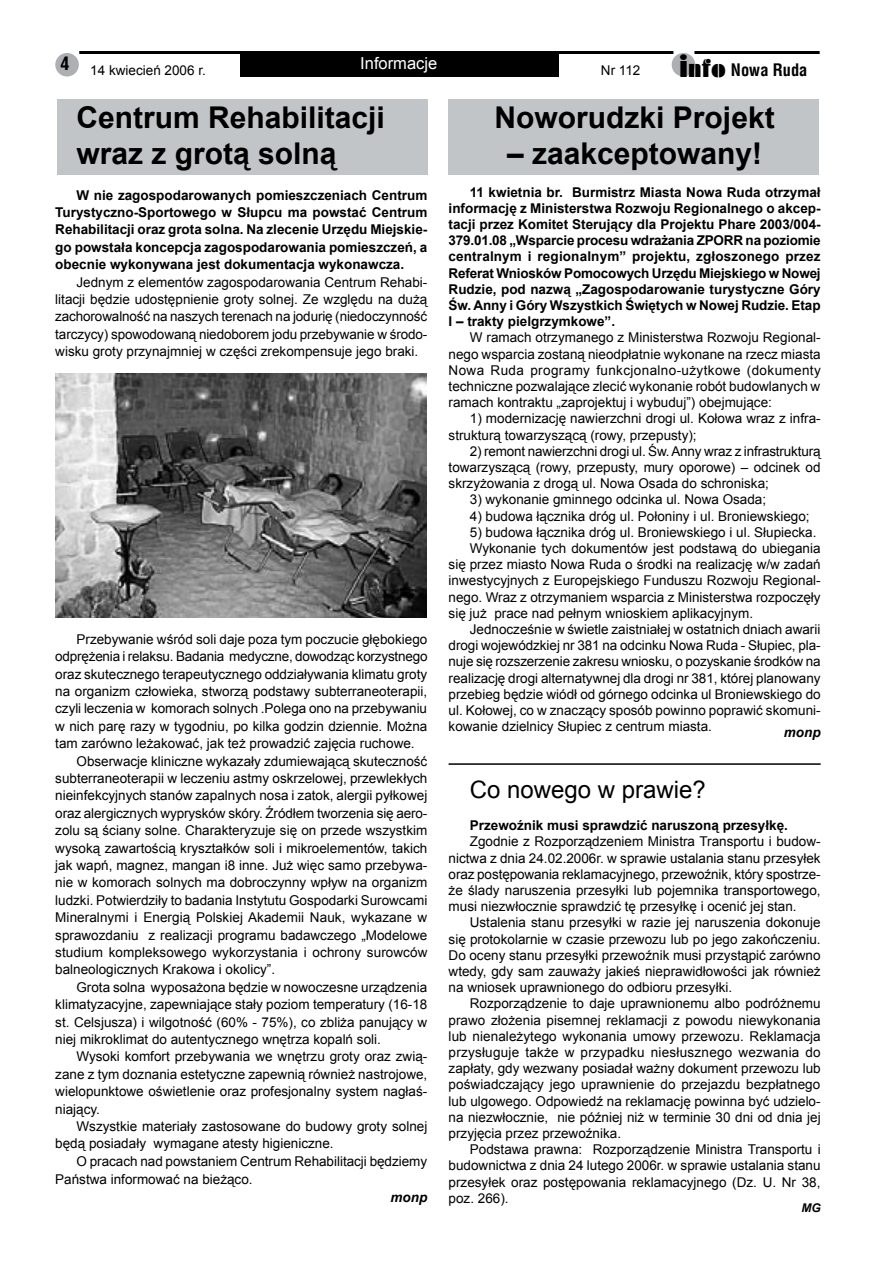
<style>
.page{position:relative;width:893px;height:1263px;background:#fff}
.page>*{position:absolute;margin:0;border:0;box-sizing:border-box;transform-origin:0 0}
.t1{font:700 30px/36px "Arial";color:#000}
.t2{font:24px "Arial";color:#000}
.t3{font:700 16.5px "Switzerland Condensed";color:#000}
.t4{font:16.5px "Arial";color:#fff}
.t5{font:13.5px/16.2px "Arial";color:#000;text-align:justify}
.t6{font:700 13.5px/16.2px "Arial";color:#000;text-align:justify}
.t7{font:italic 700 13.5px "Arial";color:#000}
.t8{font:italic 700 12px "Arial";color:#000}
.s1{font-family:"Fujiyama";font-weight:900;font-size:33px}
.s2{font-family:"Fujiyama";font-weight:900;font-size:27px}
</style>
<div class="page">
<div style="left:240px;top:51px;width:318px;height:25px;background:#000"></div>
<div style="left:55px;top:53px;width:24px;height:23px;background:#adafb2;border-radius:50%"></div>
<div style="left:672px;top:53px;width:23px;height:23px;background:#adafb2;border-radius:50%"></div>
<hr style="left:79px;top:51px;width:594px;height:3px;background:#000">
<hr style="left:694px;top:51px;width:126px;height:3px;background:#000">
<div style="left:449px;top:99px;width:370px;height:76px;background:#c2c5c7"></div>
<div style="left:57px;top:99px;width:370px;height:76px;background:#c2c5c7"></div>
<img style="left:55px;top:373px;width:372px;height:245px">
<hr style="left:449px;top:763px;width:372px;height:2px;background:#000">
<p class="t5" style="left:90px;top:62px;width:117px">14 kwiecień 2006 r.</p>
<p class="t5" style="left:601px;top:63px;width:41px">Nr 112</p>
<p class="t3" style="left:679px;top:60px;width:130px"><span class="s1">i</span><span class="s2">nfo</span> Nowa Ruda</p>
<p class="t4" style="left:360px;top:52px;width:79px">Informacje</p>
<h1 class="t1" style="left:76px;top:101px;width:310px">Centrum Rehabilitacji wraz z grotą solną</h1>
<p class="t6" style="left:55px;top:187px;width:374px;line-height:17.4px;text-indent:21px">W nie zagospodarowanych pomieszczeniach Centrum Turystyczno-Sportowego w Słupcu ma powstać Centrum Rehabilitacji oraz grota solna. Na zlecenie Urzędu Miejskie&shy;go powstała koncepcja zagospodarowania pomieszczeń, a obecnie wykonywana jest dokumentacja wykonawcza.</p>
<p class="t5" style="left:55px;top:273px;width:374px;line-height:17.4px;text-indent:21px">Jednym z elementów zagospodarowania Centrum Rehabi&shy;litacji będzie udostępnienie groty solnej. Ze względu na dużą zachorowalność na naszych terenach na jodurię (niedoczynność tarczycy) spowodowaną niedoborem jodu przebywanie w środo&shy;wisku groty przynajmniej w części zrekompensuje jego braki.</p>
<p class="t5" style="left:76px;top:631px;width:352px">Przebywanie wśród soli daje poza tym poczucie głębokiego</p>
<p class="t5" style="left:55px;top:648px;width:374px">odprężenia i relaksu. Badania medyczne, dowodząc korzystnego</p>
<p class="t5" style="left:55px;top:666px;width:373px">oraz skutecznego terapeutycznego oddziaływania klimatu groty</p>
<p class="t5" style="left:55px;top:683px;width:374px">na organizm człowieka, stworzą podstawy subterraneoterapii,</p>
<p class="t5" style="left:55px;top:701px;width:373px">czyli leczenia w komorach solnych .Polega ono na przebywaniu</p>
<p class="t5" style="left:55px;top:718px;width:374px">w nich parę razy w tygodniu, po kilka godzin dziennie. Można</p>
<p class="t5" style="left:55px;top:735px;width:361px">tam zarówno leżakować, jak też prowadzić zajęcia ruchowe.</p>
<p class="t5" style="left:76px;top:753px;width:352px">Obserwacje kliniczne wykazały zdumiewającą skuteczność</p>
<p class="t5" style="left:55px;top:770px;width:374px">subterraneoterapii w leczeniu astmy oskrzelowej, przewlekłych</p>
<p class="t5" style="left:55px;top:788px;width:374px">nieinfekcyjnych stanów zapalnych nosa i zatok, alergii pyłkowej</p>
<p class="t5" style="left:55px;top:805px;width:374px">oraz alergicznych wyprysków skóry. Źródłem tworzenia się aero-</p>
<p class="t5" style="left:55px;top:822px;width:374px">zolu są ściany solne. Charakteryzuje się on przede wszystkim</p>
<p class="t5" style="left:55px;top:840px;width:374px">wysoką zawartością kryształków soli i mikroelementów, takich</p>
<p class="t5" style="left:55px;top:857px;width:374px">jak wapń, magnez, mangan i8 inne. Już więc samo przebywa-</p>
<p class="t5" style="left:55px;top:875px;width:374px">nie w komorach solnych ma dobroczynny wpływ na organizm</p>
<p class="t5" style="left:55px;top:892px;width:374px">ludzki. Potwierdziły to badania Instytutu Gospodarki Surowcami</p>
<p class="t5" style="left:55px;top:909px;width:374px">Mineralnymi i Energią Polskiej Akademii Nauk, wykazane w</p>
<p class="t5" style="left:55px;top:927px;width:374px">sprawozdaniu z realizacji programu badawczego „Modelowe</p>
<p class="t5" style="left:55px;top:944px;width:374px">studium kompleksowego wykorzystania i ochrony surowców</p>
<p class="t5" style="left:55px;top:962px;width:221px">balneologicznych Krakowa i okolicy”.</p>
<p class="t5" style="left:76px;top:979px;width:352px">Grota solna wyposażona będzie w nowoczesne urządzenia</p>
<p class="t5" style="left:55px;top:996px;width:374px">klimatyzacyjne, zapewniające stały poziom temperatury (16-18</p>
<p class="t5" style="left:55px;top:1014px;width:374px">st. Celsjusza) i wilgotność (60% - 75%), co zbliża panujący w</p>
<p class="t5" style="left:55px;top:1031px;width:327px">niej mikroklimat do autentycznego wnętrza kopalń soli.</p>
<p class="t5" style="left:76px;top:1049px;width:352px">Wysoki komfort przebywania we wnętrzu groty oraz zwią-</p>
<p class="t5" style="left:55px;top:1066px;width:374px">zane z tym doznania estetyczne zapewnią również nastrojowe,</p>
<p class="t5" style="left:55px;top:1083px;width:374px">wielopunktowe oświetlenie oraz profesjonalny system nagłaś-</p>
<p class="t5" style="left:55px;top:1101px;width:46px">niający.</p>
<p class="t5" style="left:76px;top:1118px;width:352px">Wszystkie materiały zastosowane do budowy groty solnej</p>
<p class="t5" style="left:55px;top:1136px;width:280px">będą posiadały wymagane atesty higieniczne.</p>
<p class="t5" style="left:76px;top:1153px;width:352px">O pracach nad powstaniem Centrum Rehabilitacji będziemy</p>
<p class="t5" style="left:55px;top:1171px;width:199px">Państwa informować na bieżąco.</p>
<p class="t7" style="left:391px;top:1188px;width:38px">monp</p>
<h1 class="t1" style="left:495px;top:101px;width:282px">Noworudzki Projekt</h1>
<h1 class="t1" style="left:507px;top:137px;width:257px">– zaakceptowany!</h1>
<p class="t6" style="left:449px;top:184px;width:374px;text-indent:21px">11 kwietnia br. Burmistrz Miasta Nowa Ruda otrzymał informację z Ministerstwa Rozwoju Regionalnego o akcep&shy;tacji przez Komitet Sterujący dla Projektu Phare 2003/004- 379.01.08 „Wsparcie procesu wdrażania ZPORR na poziomie centralnym i regionalnym” projektu, zgłoszonego przez Referat Wniosków Pomocowych Urzędu Miejskiego w Nowej Rudzie, pod nazwą „Zagospodarowanie turystyczne Góry Św. Anny i Góry Wszystkich Świętych w Nowej Rudzie. Etap I – trakty pielgrzymkowe”.</p>
<p class="t5" style="left:449px;top:330px;width:374px;text-indent:21px">W ramach otrzymanego z Ministerstwa Rozwoju Regional&shy;nego wsparcia zostaną nieodpłatnie wykonane na rzecz miasta Nowa Ruda programy funkcjonalno-użytkowe (dokumenty techniczne pozwalające zlecić wykonanie robót budowlanych w ramach kontraktu „zaprojektuj i wybuduj”) obejmujące:</p>
<p class="t5" style="left:449px;top:411px;width:374px;text-indent:21px">1) modernizację nawierzchni drogi ul. Kołowa wraz z infra&shy;strukturą towarzyszącą (rowy, przepusty);</p>
<p class="t5" style="left:449px;top:443px;width:374px;text-indent:21px">2) remont nawierzchni drogi ul. Św. Anny wraz z infrastrukturą towarzyszącą (rowy, przepusty, mury oporowe) – odcinek od skrzyżowania z drogą ul. Nowa Osada do schroniska;</p>
<p class="t5" style="left:470px;top:492px;width:298px">3) wykonanie gminnego odcinka ul. Nowa Osada;</p>
<p class="t5" style="left:470px;top:508px;width:341px">4) budowa łącznika dróg ul. Połoniny i ul. Broniewskiego;</p>
<p class="t5" style="left:470px;top:524px;width:348px">5) budowa łącznika dróg ul. Broniewskiego i ul. Słupiecka.</p>
<p class="t5" style="left:470px;top:540px;width:352px">Wykonanie tych dokumentów jest podstawą do ubiegania</p>
<p class="t5" style="left:449px;top:556px;width:374px">się przez miasto Nowa Ruda o środki na realizację w/w zadań</p>
<p class="t5" style="left:449px;top:573px;width:374px">inwestycyjnych z Europejskiego Funduszu Rozwoju Regional-</p>
<p class="t5" style="left:449px;top:589px;width:374px">nego. Wraz z otrzymaniem wsparcia z Ministerstwa rozpoczęły</p>
<p class="t5" style="left:449px;top:605px;width:306px">się już prace nad pełnym wnioskiem aplikacyjnym.</p>
<p class="t5" style="left:470px;top:621px;width:352px">Jednocześnie w świetle zaistniałej w ostatnich dniach awarii</p>
<p class="t5" style="left:449px;top:637px;width:374px">drogi wojewódzkiej nr 381 na odcinku Nowa Ruda - Słupiec, pla-</p>
<p class="t5" style="left:449px;top:654px;width:373px">nuje się rozszerzenie zakresu wniosku, o pozyskanie środków na</p>
<p class="t5" style="left:449px;top:670px;width:373px">realizację drogi alternatywnej dla drogi nr 381, której planowany</p>
<p class="t5" style="left:449px;top:686px;width:374px">przebieg będzie wiódł od górnego odcinka ul Broniewskiego do</p>
<p class="t5" style="left:449px;top:702px;width:374px">ul. Kołowej, co w znaczący sposób powinno poprawić skomuni-</p>
<p class="t5" style="left:449px;top:718px;width:265px">kowanie dzielnicy Słupiec z centrum miasta.</p>
<p class="t7" style="left:784px;top:724px;width:38px">monp</p>
<h2 class="t2" style="left:470px;top:774px;width:238px">Co nowego w prawie?</h2>
<p class="t6" style="left:470px;top:818px;width:320px">Przewoźnik musi sprawdzić naruszoną przesyłkę.</p>
<p class="t5" style="left:449px;top:834px;width:374px;text-indent:21px">Zgodnie z Rozporządzeniem Ministra Transportu i budow&shy;nictwa z dnia 24.02.2006r. w sprawie ustalania stanu przesyłek oraz postępowania reklamacyjnego, przewoźnik, który spostrze&shy;że ślady naruszenia przesyłki lub pojemnika transportowego, musi niezwłocznie sprawdzić tę przesyłkę i ocenić jej stan.</p>
<p class="t5" style="left:449px;top:915px;width:374px;text-indent:21px">Ustalenia stanu przesyłki w razie jej naruszenia dokonuje się protokolarnie w czasie przewozu lub po jego zakończeniu.<br>Do oceny stanu przesyłki przewoźnik musi przystąpić zarówno wtedy, gdy sam zauważy jakieś nieprawidłowości jak również na wniosek uprawnionego do odbioru przesyłki.</p>
<p class="t5" style="left:449px;top:996px;width:374px;text-indent:21px">Rozporządzenie to daje uprawnionemu albo podróżnemu prawo złożenia pisemnej reklamacji z powodu niewykonania lub nienależytego wykonania umowy przewozu. Reklamacja przysługuje także w przypadku niesłusznego wezwania do zapłaty, gdy wezwany posiadał ważny dokument przewozu lub poświadczający jego uprawnienie do przejazdu bezpłatnego lub ulgowego. Odpowiedź na reklamację powinna być udzielo&shy;na niezwłocznie, nie później niż w terminie 30 dni od dnia jej przyjęcia przez przewoźnika.</p>
<p class="t5" style="left:449px;top:1141px;width:374px;text-indent:21px">Podstawa prawna: Rozporządzenie Ministra Transportu i budownictwa z dnia 24 lutego 2006r. w sprawie ustalania stanu przesyłek oraz postępowania reklamacyjnego (Dz. U. Nr 38, poz. 266).</p>
<p class="t8" style="left:801px;top:1199px;width:21px">MG</p>
</div>
